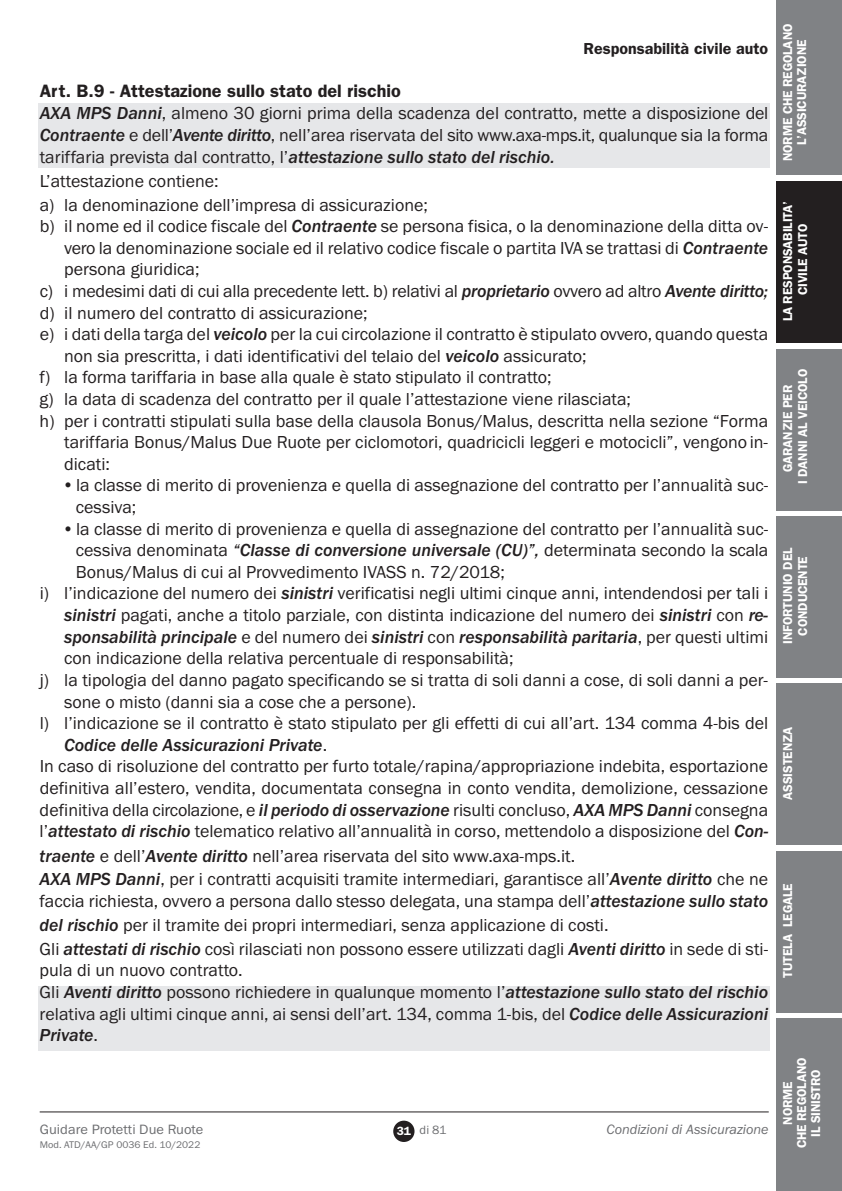
<style>
.page{position:relative;width:842px;height:1191px;background:#fff}
.page>*{position:absolute;margin:0;border:0;box-sizing:border-box;transform-origin:0 0}
.t1{font:18px/21.6px "Franklin Gothic";color:#231f20}
.t2{font:italic 500 18px "Franklin Gothic";color:#231f20}
.t3{font:600 16px "Franklin Gothic";color:#231f20}
.t4{font:italic 14px "Franklin Gothic";color:#6c6d70}
.t5{font:14px "Franklin Gothic";color:#6c6d70}
.t6{font:600 13px/14px "Franklin Gothic";letter-spacing:-.01em;color:#fff;text-align:center}
.t7{font:12.4px "Franklin Gothic";color:#6c6d70}
.t8{font:10px "Franklin Gothic";letter-spacing:.005em;color:#6c6d70}
.s1{font-weight:600}
.s2{font-weight:500;font-style:italic}
.s3{font-weight:400;font-style:normal}
.s4{font-weight:600;font-size:12px;color:#fff}
</style>
<div class="page">
<div style="left:38px;top:986px;width:731px;height:65px;background:#e6e7e9"></div>
<div style="left:38px;top:103px;width:731px;height:65px;background:#e6e7e9"></div>
<hr style="left:40px;top:1111px;width:729px;height:1px;background:#231f20">
<div style="left:393px;top:1120px;width:21px;height:22px;background:#231f20;border-radius:50%"></div>
<div style="left:777px;top:0;width:65px;height:175px;background:#808285"></div>
<div style="left:777px;top:181px;width:65px;height:162px;background:#231f20"></div>
<div style="left:777px;top:349px;width:65px;height:161px;background:#808285"></div>
<div style="left:777px;top:516px;width:65px;height:161px;background:#808285"></div>
<div style="left:777px;top:683px;width:65px;height:162px;background:#808285"></div>
<div style="left:777px;top:850px;width:65px;height:162px;background:#808285"></div>
<div style="left:777px;top:1018px;width:65px;height:173px;background:#808285"></div>
<p class="t3" style="left:584px;top:39px;width:186px">Responsabilità civile auto</p>
<p class="t1" style="left:40px;top:80px;width:730px"><span class="s1">Art. B.9 - Attestazione sullo stato del rischio<br></span><span class="s2">AXA MPS Danni</span>, almeno 30 giorni prima della scadenza del contratto, mette a disposizione del <span class="s2">Contraente</span> e dell’<span class="s2">Avente diritto</span>, nell’area riservata del sito www.axa-mps.it, qualunque sia la forma tariffaria prevista dal contratto, l’<span class="s2">attestazione sullo stato del rischio.</span></p>
<p class="t1" style="left:40px;top:169px;width:390px;line-height:23.6px">L’attestazione contiene:<br>a) la denominazione dell’impresa di assicurazione;</p>
<p class="t1" style="left:40px;top:215px;width:730px">b) il nome ed il codice fiscale del <span class="s2">Contraente</span> se persona fisica, o la denominazione della ditta ov-</p>
<p class="t1" style="left:64px;top:237px;width:706px">vero la denominazione sociale ed il relativo codice fiscale o partita IVA se trattasi di <span class="s2">Contraente</span></p>
<p class="t1" style="left:64px;top:258px;width:137px">persona giuridica;</p>
<p class="t1" style="left:40px;top:280px;width:730px">c) i medesimi dati di cui alla precedente lett. b) relativi al <span class="s2">proprietario</span> ovvero ad altro <span class="s2">Avente diritto;</span></p>
<p class="t1" style="left:40px;top:301px;width:329px">d) il numero del contratto di assicurazione;</p>
<p class="t1" style="left:40px;top:323px;width:730px">e) i dati della targa del <span class="s2">veicolo</span> per la cui circolazione il contratto è stipulato ovvero, quando questa</p>
<p class="t1" style="left:64px;top:345px;width:524px">non sia prescritta, i dati identificativi del telaio del <span class="s2">veicolo</span> assicurato;</p>
<p class="t1" style="left:40px;top:366px;width:513px">f) la forma tariffaria in base alla quale è stato stipulato il contratto;</p>
<p class="t1" style="left:40px;top:388px;width:593px">g) la data di scadenza del contratto per il quale l’attestazione viene rilasciata;</p>
<p class="t1" style="left:40px;top:409px;width:730px">h) per i contratti stipulati sulla base della clausola Bonus/Malus, descritta nella sezione “Forma</p>
<p class="t1" style="left:64px;top:431px;width:705px">tariffaria Bonus/Malus Due Ruote per ciclomotori, quadricicli leggeri e motocicli”, vengono in-</p>
<p class="t1" style="left:64px;top:453px;width:47px">dicati:</p>
<p class="t1" style="left:76px;top:474px;width:694px;text-indent:-14px">•la classe di merito di provenienza e quella di assegnazione del contratto per l’annualità suc&shy;cessiva;</p>
<p class="t1" style="left:62px;top:517px;width:708px">•la classe di merito di provenienza e quella di assegnazione del contratto per l’annualità suc-</p>
<p class="t1" style="left:76px;top:539px;width:694px">cessiva denominata <span class="s2">“Classe di conversione universale (CU)”,</span> determinata secondo la scala</p>
<p class="t1" style="left:76px;top:561px;width:431px">Bonus/Malus di cui al Provvedimento IVASS n. 72/2018;</p>
<p class="t1" style="left:40px;top:582px;width:730px">i) l’indicazione del numero dei <span class="s2">sinistri</span> verificatisi negli ultimi cinque anni, intendendosi per tali i</p>
<p class="t1" style="left:64px;top:604px;width:705px"><span class="s2">sinistri</span> pagati, anche a titolo parziale, con distinta indicazione del numero dei <span class="s2">sinistri</span> con <span class="s2">re-</span></p>
<p class="t2" style="left:64px;top:626px;width:705px">sponsabilità principale <span class="s3">e del numero dei</span> sinistri <span class="s3">con</span> responsabilità paritaria<span class="s3">, per questi ultimi</span></p>
<p class="t1" style="left:64px;top:647px;width:451px">con indicazione della relativa percentuale di responsabilità;</p>
<p class="t1" style="left:40px;top:669px;width:730px">j) la tipologia del danno pagato specificando se si tratta di soli danni a cose, di soli danni a per-</p>
<p class="t1" style="left:64px;top:690px;width:353px">sone o misto (danni sia a cose che a persone).</p>
<p class="t1" style="left:40px;top:712px;width:730px">l) l’indicazione se il contratto è stato stipulato per gli effetti di cui all’art. 134 comma 4-bis del</p>
<p class="t2" style="left:64px;top:734px;width:265px">Codice delle Assicurazioni Private<span class="s3">.</span></p>
<p class="t1" style="left:40px;top:755px;width:730px">In caso di risoluzione del contratto per furto totale/rapina/appropriazione indebita, esportazione</p>
<p class="t1" style="left:40px;top:777px;width:730px">definitiva all’estero, vendita, documentata consegna in conto vendita, demolizione, cessazione</p>
<p class="t1" style="left:40px;top:798px;width:730px">definitiva della circolazione, e <span class="s2">il periodo di osservazione</span> risulti concluso, <span class="s2">AXA MPS Danni</span> consegna</p>
<p class="t1" style="left:40px;top:820px;width:730px">l’<span class="s2">attestato di rischio</span> telematico relativo all’annualità in corso, mettendolo a disposizione del <span class="s2">Con-</span></p>
<p class="t1" style="left:40px;top:843px;width:730px;line-height:23.6px"><span class="s2">traente</span> e dell’<span class="s2">Avente diritto</span> nell’area riservata del sito www.axa-mps.it.<br><span class="s2">AXA MPS Danni</span>, per i contratti acquisiti tramite intermediari, garantisce all’<span class="s2">Avente diritto</span> che ne</p>
<p class="t1" style="left:40px;top:888px;width:730px;line-height:24px">faccia richiesta, ovvero a persona dallo stesso delegata, una stampa dell’<span class="s2">attestazione sullo stato del rischio</span> per il tramite dei propri intermediari, senza applicazione di costi.<br>Gli <span class="s2">attestati di rischio</span> così rilasciati non possono essere utilizzati dagli <span class="s2">Aventi diritto</span> in sede di sti-</p>
<p class="t1" style="left:40px;top:959px;width:730px">pula di un nuovo contratto.<br>Gli <span class="s2">Aventi diritto</span> possono richiedere in qualunque momento l’<span class="s2">attestazione sullo stato del rischio </span>relativa agli ultimi cinque anni, ai sensi dell’art. 134, comma 1-bis, del <span class="s2">Codice delle Assicurazioni Private</span>.</p>
<p class="t5" style="left:40px;top:1121px;width:165px">Guidare Protetti Due Ruote</p>
<p class="t4" style="left:606px;top:1120px;width:164px">Condizioni di Assicurazione</p>
<p class="t8" style="left:40px;top:1138px;width:162px">Mod. ATD/AA/GP 0036 Ed. 10/2022</p>
<p class="t7" style="left:397px;top:1123px;width:51px"><span class="s4">31</span> di 81</p>
<p class="t6" style="left:781px;top:161px;width:139px;rotate:-90deg">NORME CHE REGOLANO<br>L’ASSICURAZIONE</p>
<p class="t6" style="left:780px;top:321px;width:122px;line-height:14.8px;rotate:-90deg">LA RESPONSABILITA’<br>CIVILE AUTO</p>
<p class="t6" style="left:780px;top:484px;width:117px;line-height:14.8px;rotate:-90deg">GARANZIE PER<br>I DANNI AL VEICOLO</p>
<p class="t6" style="left:780px;top:644px;width:98px;line-height:14.8px;rotate:-90deg">INFORTUNIO DEL<br>CONDUCENTE</p>
<p class="t6" style="left:781px;top:799px;width:75px;rotate:-90deg">ASSISTENZA</p>
<p class="t6" style="left:781px;top:977px;width:96px;rotate:-90deg">TUTELA LEGALE</p>
<p class="t6" style="left:781px;top:1148px;width:92px;rotate:-90deg">NORME<br>CHE REGOLANO<br>IL SINISTRO</p>
</div>
